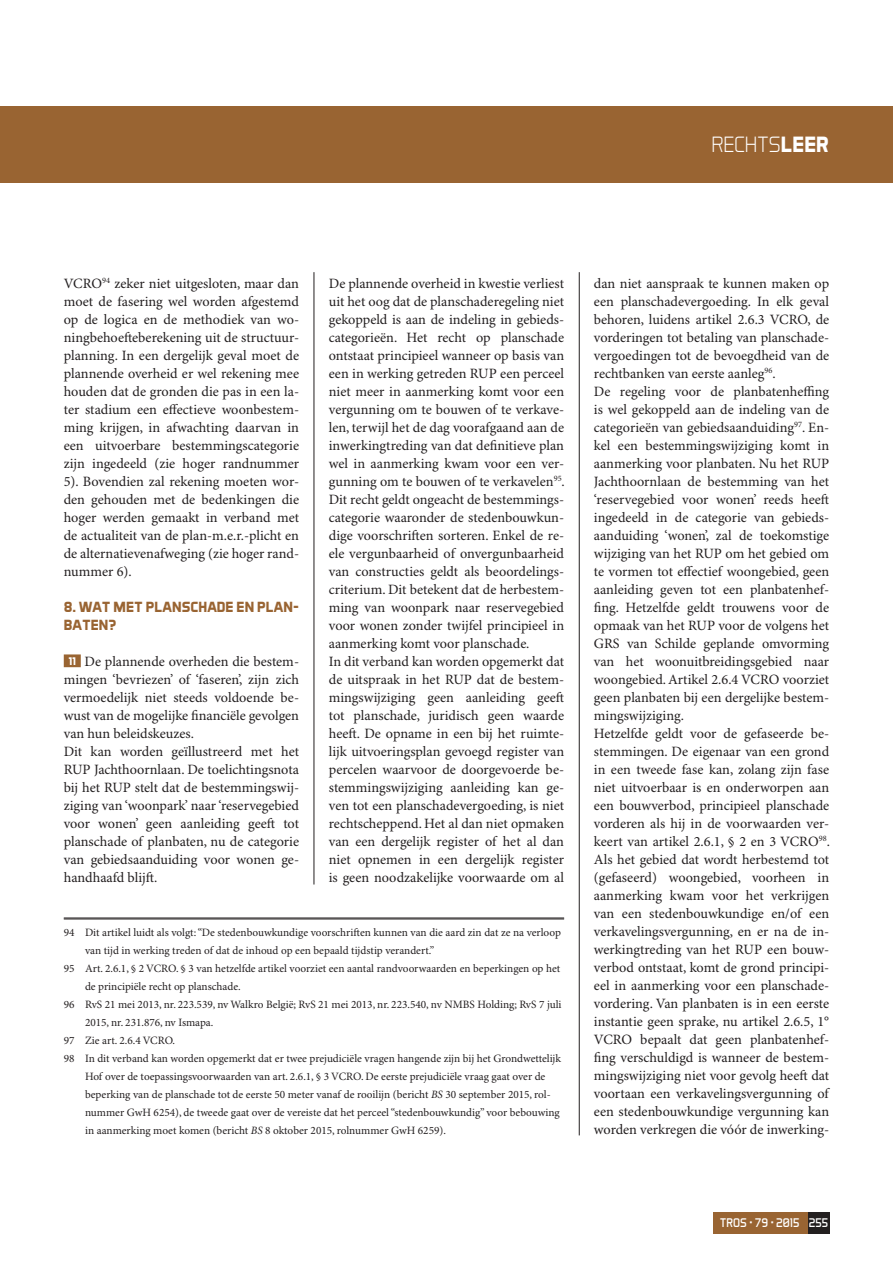
<style>
.page{position:relative;width:893px;height:1263px;background:#fff}
.page>*{position:absolute;margin:0;border:0;box-sizing:border-box;transform-origin:0 0}
.t1{font:300 22.5px "Aero Matics";color:#fff}
._03_Tussentitel_kleu{font:700 15px/18px "Aero Matics";color:#996432}
._00_vierkantje_2cijf{font:14.25px/18px "Minion Pro";color:#231f20;text-align:justify}
.t2{font:12.75px "Aero Matics";color:#fff}
._08_voetnoten{font:11.25px/18px "Minion Pro";color:#231f20}
._07_voetnoten_streep{font:11.25px/18px "Minion Pro";color:#231f20}
.s1{font-weight:700}
.s2{font-family:"Aero Matics";font-weight:700;font-size:11.25px;color:#fff}
.s3{font-style:italic}
</style>
<div class="page">
<div style="left:0;top:106px;width:893px;height:77px;background:#996432"></div>
<hr style="left:579px;top:272px;width:1px;height:863px;background:#231f20">
<div style="left:713px;top:1212px;width:95px;height:21px;background:#996432"></div>
<div style="left:808px;top:1212px;width:21px;height:21px;background:#231f20"></div>
<hr style="left:314px;top:272px;width:1px;height:612px;background:#231f20">
<div style="left:64px;top:654px;width:17px;height:13px;background:#996432"></div>
<hr style="left:64px;top:917px;width:500px;height:1px;background:#231f20">
<hr style="left:64px;top:919px;width:500px;height:1px;background:#231f20">
<h1 class="t1" style="left:712px;top:131px;width:119px">RECHTS<span class="s1">LEER</span></h1>
<p class="_00_vierkantje_2cijf" style="left:64px;top:275px;width:237px">VCRO<sup>94</sup> zeker niet uitgesloten, maar dan moet de fasering wel worden afgestemd op de logica en de methodiek van wo&shy;ningbehoefteberekening uit de structuur&shy;planning. In een dergelijk geval moet de plannende overheid er wel rekening mee houden dat de gronden die pas in een la&shy;ter stadium een effectieve woonbestem&shy;ming krijgen, in afwachting daarvan in een uitvoerbare bestemmingscategorie zijn ingedeeld (zie hoger randnummer 5). Bovendien zal rekening moeten wor&shy;den gehouden met de bedenkingen die hoger werden gemaakt in verband met de actualiteit van de plan-m.e.r.-plicht en de alternatievenafweging (zie hoger rand&shy;nummer 6).</p>
<p class="_03_Tussentitel_kleu" style="left:64px;top:598px;width:237px">8. WAT MET PLANSCHADE EN PLAN-<br>BATEN?</p>
<p class="_00_vierkantje_2cijf" style="left:64px;top:653px;width:237px;text-indent:5px"><span class="s2">11</span> De plannende overheden die bestem&shy;mingen ‘bevriezen’ of ‘faseren’, zijn zich vermoedelijk niet steeds voldoende be&shy;wust van de mogelijke financiële gevolgen van hun beleidskeuzes.</p>
<p class="_00_vierkantje_2cijf" style="left:64px;top:743px;width:237px">Dit kan worden geïllustreerd met het RUP Jachthoornlaan. De toelichtingsnota bij het RUP stelt dat de bestemmingswij&shy;ziging van ‘woonpark’ naar ‘reservegebied voor wonen’ geen aanleiding geeft tot planschade of planbaten, nu de categorie van gebiedsaanduiding voor wonen ge&shy;handhaafd blijft.</p>
<p class="_00_vierkantje_2cijf" style="left:329px;top:275px;width:238px">De plannende overheid in kwestie verliest uit het oog dat de planschaderegeling niet gekoppeld is aan de indeling in gebieds&shy;categorieën. Het recht op planschade ontstaat principieel wanneer op basis van een in werking getreden RUP een perceel niet meer in aanmerking komt voor een vergunning om te bouwen of te verkave&shy;len, terwijl het de dag voorafgaand aan de inwerkingtreding van dat definitieve plan wel in aanmerking kwam voor een ver&shy;gunning om te bouwen of te verkavelen<sup>95</sup>.<br>Dit recht geldt ongeacht de bestemmings&shy;categorie waaronder de stedenbouwkun&shy;dige voorschriften sorteren. Enkel de re&shy;ële vergunbaarheid of onvergunbaarheid van constructies geldt als beoordelings&shy;criterium. Dit betekent dat de herbestem&shy;ming van woonpark naar reservegebied voor wonen zonder twijfel principieel in aanmerking komt voor planschade.</p>
<p class="_00_vierkantje_2cijf" style="left:329px;top:653px;width:237px">In dit verband kan worden opgemerkt dat de uitspraak in het RUP dat de bestem&shy;mingswijziging geen aanleiding geeft tot planschade, juridisch geen waarde heeft. De opname in een bij het ruimte&shy;lijk uitvoeringsplan gevoegd register van percelen waarvoor de doorgevoerde be&shy;stemmingswijziging aanleiding kan ge&shy;ven tot een planschadevergoeding, is niet rechtscheppend. Het al dan niet opmaken van een dergelijk register of het al dan niet opnemen in een dergelijk register is geen noodzakelijke voorwaarde om al</p>
<p class="_07_voetnoten_streep" style="left:85px;top:924px;width:477px;text-indent:-21px">94 Dit artikel luidt als volgt: “De stedenbouwkundige voorschriften kunnen van die aard zin dat ze na verloop van tijd in werking treden of dat de inhoud op een bepaald tijdstip verandert.”</p>
<p class="_08_voetnoten" style="left:85px;top:960px;width:477px;text-indent:-21px">95 Art. 2.6.1, § 2 VCRO. § 3 van hetzelfde artikel voorziet een aantal randvoorwaarden en beperkingen op het de principiële recht op planschade.</p>
<p class="_08_voetnoten" style="left:85px;top:996px;width:478px;text-indent:-21px">96 RvS 21 mei 2013, nr. 223.539, nv Walkro België; RvS 21 mei 2013, nr. 223.540, nv NMBS Holding; RvS 7 juli<br>2015, nr. 231.876, nv Ismapa.</p>
<p class="_08_voetnoten" style="left:64px;top:1032px;width:113px">97 Zie art. 2.6.4 VCRO.</p>
<p class="_08_voetnoten" style="left:85px;top:1050px;width:477px;text-indent:-21px">98 In dit verband kan worden opgemerkt dat er twee prejudiciële vragen hangende zijn bij het Grondwettelijk Hof over de toepassingsvoorwaarden van art. 2.6.1, § 3 VCRO. De eerste prejudiciële vraag gaat over de beperking van de planschade tot de eerste 50 meter vanaf de rooilijn (bericht <span class="s3">BS</span> 30 september 2015, rol&shy;nummer GwH 6254), de tweede gaat over de vereiste dat het perceel “stedenbouwkundig” voor bebouwing in aanmerking moet komen (bericht <span class="s3">BS</span> 8 oktober 2015, rolnummer GwH 6259).</p>
<p class="_00_vierkantje_2cijf" style="left:594px;top:275px;width:237px">dan niet aanspraak te kunnen maken op een planschadevergoeding. In elk geval behoren, luidens artikel 2.6.3 VCRO, de vorderingen tot betaling van planschade&shy;vergoedingen tot de bevoegdheid van de rechtbanken van eerste aanleg<sup>96</sup>.</p>
<p class="_00_vierkantje_2cijf" style="left:594px;top:383px;width:237px">De regeling voor de planbatenheffing is wel gekoppeld aan de indeling van de categorieën van gebiedsaanduiding<sup>97</sup>. En&shy;kel een bestemmingswijziging komt in aanmerking voor planbaten. Nu het RUP Jachthoornlaan de bestemming van het ‘reservegebied voor wonen’ reeds heeft ingedeeld in de categorie van gebieds&shy;aanduiding ‘wonen’, zal de toekomstige wijziging van het RUP om het gebied om te vormen tot effectief woongebied, geen aanleiding geven tot een planbatenhef&shy;fing. Hetzelfde geldt trouwens voor de opmaak van het RUP voor de volgens het GRS van Schilde geplande omvorming van het woonuitbreidingsgebied naar woongebied. Artikel 2.6.4 VCRO voorziet geen planbaten bij een dergelijke bestem&shy;mingswijziging.</p>
<p class="_00_vierkantje_2cijf" style="left:594px;top:725px;width:238px">Hetzelfde geldt voor de gefaseerde be&shy;stemmingen. De eigenaar van een grond in een tweede fase kan, zolang zijn fase niet uitvoerbaar is en onderworpen aan een bouwverbod, principieel planschade vorderen als hij in de voorwaarden ver&shy;keert van artikel 2.6.1, § 2 en 3 VCRO<sup>98</sup>.<br>Als het gebied dat wordt herbestemd tot (gefaseerd) woongebied, voorheen in aanmerking kwam voor het verkrijgen van een stedenbouwkundige en/of een verkavelingsvergunning, en er na de in&shy;werkingtreding van het RUP een bouw&shy;verbod ontstaat, komt de grond principi&shy;eel in aanmerking voor een planschade&shy;vordering. Van planbaten is in een eerste instantie geen sprake, nu artikel 2.6.5, 1° VCRO bepaalt dat geen planbatenhef&shy;fing verschuldigd is wanneer de bestem&shy;mingswijziging niet voor gevolg heeft dat voortaan een verkavelingsvergunning of een stedenbouwkundige vergunning kan worden verkregen die vóór de inwerking-</p>
<p class="t2" style="left:720px;top:1215px;width:110px">TROS • 79 • 2015 255</p>
</div>
